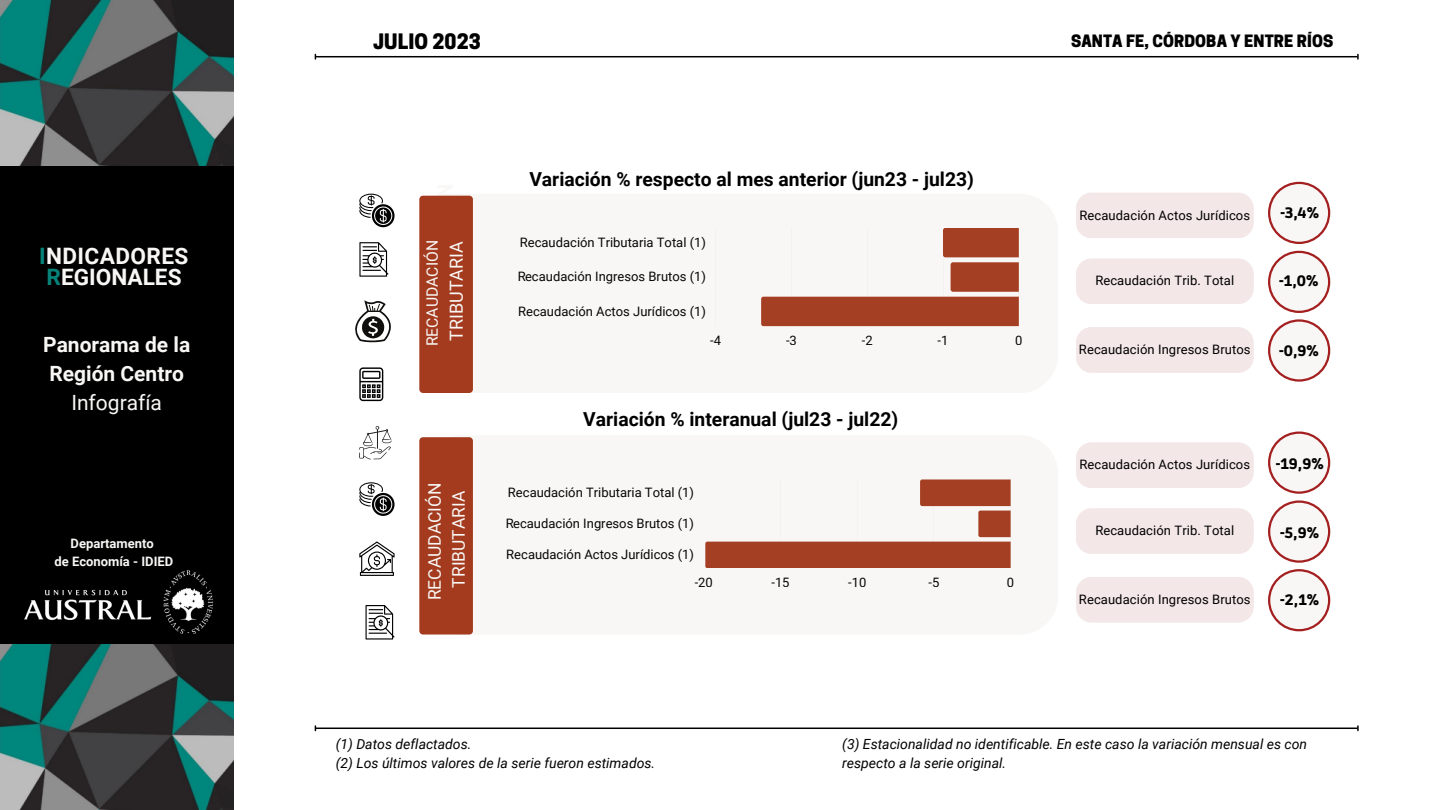
<style>
.page{position:relative;width:1440px;height:810px;background:#fff}
.page>*{position:absolute;margin:0;border:0;box-sizing:border-box;transform-origin:0 0}
.t1{font:700 22.6px "Roboto";letter-spacing:.015em;color:#f8f7f5}
.t2{font:700 21px/29.2px "Roboto";color:#f8f7f5;text-align:center}
.t3{font:21px "Roboto";color:#f8f7f5}
.t4{font:700 20.4px "Roboto";color:#f8f7f5}
.t5{font:800 20px "Cooper Hewitt";letter-spacing:.005em;color:#000}
.t6{font:700 19.3px "Roboto";color:#000}
.t7{font:18px "Roboto";color:#f8f7f5}
.t8{font:17.4px "Roboto";color:#f8f7f5}
.t9{font:800 16px "Cooper Hewitt";letter-spacing:.005em;color:#000}
.t10{font:15.7px "Roboto";color:#f8f7f5}
.t11{font:900 15px "Ruda";color:#000}
.t12{font:italic 14px/19.5px "Roboto";color:#000}
.t13{font:13px "Roboto";color:#000}
.t14{font:700 13px "Roboto";color:#f8f7f5}
.s1{color:#068379}
</style>
<div class="page">
<div style="left:423px;top:194px;width:635px;height:199px;background:#f8f7f5;border-radius:38px"></div>
<svg style="left:761px;top:228px;width:258px;height:98px"></svg>
<div style="left:423px;top:435px;width:635px;height:200px;background:#f8f7f5;border-radius:38px"></div>
<svg style="left:705px;top:479px;width:306px;height:89px"></svg>
<div style="left:1076px;top:193px;width:178px;height:45px;background:#f4e7e7;border-radius:16px"></div>
<div style="left:1076px;top:258px;width:178px;height:46px;background:#f4e7e7;border-radius:16px"></div>
<svg style="left:1268px;top:182px;width:62px;height:62px"></svg>
<svg style="left:1268px;top:251px;width:62px;height:62px"></svg>
<svg style="left:359px;top:242px;width:29px;height:35px"></svg>
<svg style="left:359px;top:367px;width:24px;height:34px"></svg>
<svg style="left:355px;top:300px;width:36px;height:42px"></svg>
<svg style="left:359px;top:426px;width:33px;height:34px"></svg>
<svg style="left:359px;top:482px;width:36px;height:34px"></svg>
<svg style="left:359px;top:541px;width:36px;height:35px"></svg>
<div style="left:1076px;top:327px;width:178px;height:46px;background:#f4e7e7;border-radius:16px"></div>
<svg style="left:1268px;top:319px;width:62px;height:63px"></svg>
<div style="left:1076px;top:442px;width:178px;height:46px;background:#f4e7e7;border-radius:16px"></div>
<div style="left:1076px;top:508px;width:178px;height:46px;background:#f4e7e7;border-radius:16px"></div>
<svg style="left:1268px;top:432px;width:62px;height:62px"></svg>
<svg style="left:1268px;top:500px;width:62px;height:63px"></svg>
<div style="left:1076px;top:577px;width:178px;height:46px;background:#f4e7e7;border-radius:16px"></div>
<svg style="left:1268px;top:569px;width:62px;height:62px"></svg>
<div style="left:419px;top:196px;width:54px;height:197px;background:#a43b1f"></div>
<div style="left:419px;top:437px;width:54px;height:198px;background:#a43b1f"></div>
<svg style="left:366px;top:605px;width:28px;height:35px"></svg>
<svg style="left:359px;top:194px;width:36px;height:33px"></svg>
<div style="left:0;top:0;width:234px;height:810px;background:#000"></div>
<img style="left:24px;top:570px;width:189px;height:64px">
<img style="left:0;top:0;width:233px;height:166px">
<img style="left:0;top:644px;width:233px;height:166px">
<hr style="left:316px;top:728px;width:1042px;height:1px;background:#000">
<hr style="left:316px;top:56px;width:1042px;height:1px;background:#000">
<p class="t1" style="left:39px;top:243px;width:151px"><span class="s1">I</span>NDICADORES</p>
<p class="t1" style="left:47px;top:264px;width:136px"><span class="s1">R</span>EGIONALES</p>
<p class="t2" style="left:43px;top:330px;width:149px">Panorama de la<br>Región Centro</p>
<p class="t3" style="left:71px;top:391px;width:92px">Infografía</p>
<p class="t14" style="left:71px;top:536px;width:85px">Departamento</p>
<p class="t14" style="left:54px;top:554px;width:120px">de Economía - IDIED</p>
<p class="t5" style="left:373px;top:34px;width:109px">JULIO 2023</p>
<p class="t9" style="left:1071px;top:35px;width:264px">SANTA FE, CÓRDOBA Y ENTRE RÍOS</p>
<p class="t4" style="left:434px;top:312px;width:130px;rotate:-90deg">PRODUCCIÓN</p>
<p class="t10" style="left:423px;top:346px;width:108px;rotate:-90deg">RECAUDACIÓN</p>
<p class="t7" style="left:446px;top:341px;width:101px;rotate:-90deg">TRIBUTARIA</p>
<p class="t8" style="left:425px;top:600px;width:119px;rotate:-90deg">RECAUDACIÓN</p>
<p class="t8" style="left:449px;top:588px;width:98px;rotate:-90deg">TRIBUTARIA</p>
<p class="t6" style="left:529px;top:168px;width:446px">Variación % respecto al mes anterior (jun23 - jul23)</p>
<p class="t13" style="left:520px;top:235px;width:188px">Recaudación Tributaria Total (1)</p>
<p class="t13" style="left:517px;top:269px;width:190px">Recaudación Ingresos Brutos (1)</p>
<p class="t13" style="left:518px;top:304px;width:189px">Recaudación Actos Jurídicos (1)</p>
<p class="t13" style="left:710px;top:333px;width:12px">-4</p>
<p class="t13" style="left:786px;top:333px;width:12px">-3</p>
<p class="t13" style="left:862px;top:333px;width:12px">-2</p>
<p class="t13" style="left:938px;top:333px;width:12px">-1</p>
<p class="t13" style="left:1015px;top:333px;width:9px">0</p>
<p class="t6" style="left:583px;top:408px;width:317px">Variación % interanual (jul23 - jul22)</p>
<p class="t13" style="left:508px;top:485px;width:188px">Recaudación Tributaria Total (1)</p>
<p class="t13" style="left:505px;top:516px;width:190px">Recaudación Ingresos Brutos (1)</p>
<p class="t13" style="left:506px;top:547px;width:189px">Recaudación Actos Jurídicos (1)</p>
<p class="t13" style="left:695px;top:575px;width:20px">-20</p>
<p class="t13" style="left:771px;top:575px;width:20px">-15</p>
<p class="t13" style="left:848px;top:575px;width:20px">-10</p>
<p class="t13" style="left:928px;top:575px;width:12px">-5</p>
<p class="t13" style="left:1007px;top:575px;width:9px">0</p>
<p class="t13" style="left:1079px;top:208px;width:172px">Recaudación Actos Jurídicos</p>
<p class="t13" style="left:1095px;top:273px;width:140px">Recaudación Trib. Total</p>
<p class="t11" style="left:1280px;top:204px;width:40px">-3,4%</p>
<p class="t11" style="left:1279px;top:272px;width:41px">-1,0%</p>
<p class="t13" style="left:1079px;top:342px;width:173px">Recaudación Ingresos Brutos</p>
<p class="t11" style="left:1279px;top:342px;width:41px">-0,9%</p>
<p class="t13" style="left:1079px;top:457px;width:172px">Recaudación Actos Jurídicos</p>
<p class="t13" style="left:1095px;top:523px;width:140px">Recaudación Trib. Total</p>
<p class="t11" style="left:1276px;top:455px;width:49px">-19,9%</p>
<p class="t11" style="left:1280px;top:524px;width:40px">-5,9%</p>
<p class="t13" style="left:1079px;top:592px;width:173px">Recaudación Ingresos Brutos</p>
<p class="t11" style="left:1280px;top:591px;width:40px">-2,1%</p>
<p class="t12" style="left:336px;top:734px;width:137px">(1) Datos deflactados.</p>
<p class="t12" style="left:336px;top:754px;width:321px">(2) Los últimos valores de la serie fueron estimados.</p>
<p class="t12" style="left:842px;top:734px;width:466px">(3) Estacionalidad no identificable. En este caso la variación mensual es con respecto a la serie original.</p>
</div>
